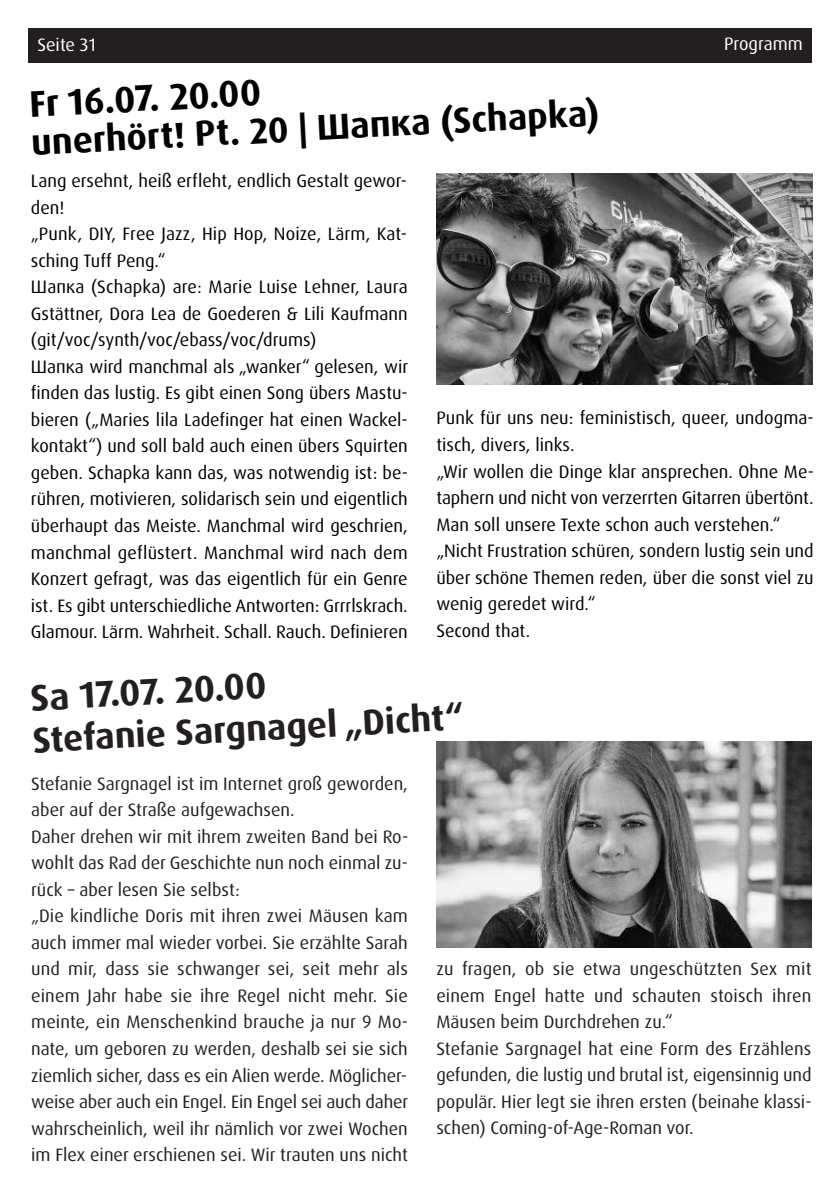
<style>
.page{position:relative;width:840px;height:1191px;background:#fff}
.page>*{position:absolute;margin:0;border:0;box-sizing:border-box;transform-origin:0 0}
.t1{font:700 37px "Dax OT";color:#000}
.t2{font:700 37px "Dax OT";color:#231f20}
.t3{font:700 36px "Dax OT";color:#000}
.t4{font:700 36px "Dax OT";color:#231f20}
.t5{font:18px/26.6px "Dax OT";color:#000}
.t6{font:18px/26.6px "Dax OT";color:#231f20}
.t7{font:18px "Dax OT";color:#fff}
.s1{font-family:"Dax Pro"}
</style>
<div class="page">
<div style="left:28px;top:28px;width:783px;height:34px;background:#231f20"></div>
<img style="left:436px;top:173px;width:376px;height:211px">
<img style="left:436px;top:741px;width:374px;height:206px">
<p class="t7" style="left:37px;top:36px;width:60px">Seite 31</p>
<p class="t7" style="left:723px;top:36px;width:80px">Programm</p>
<h1 class="t1" style="left:28px;top:88px;width:233px;rotate:-3deg">Fr 16.07. 20.00</h1>
<h2 class="t3" style="left:30px;top:127px;width:570px;rotate:-3deg">unerhört! Pt. 20 | <span class="s1">Шaпκa</span> (Schapka)</h2>
<p class="t5" style="left:31px;top:169px;width:378px">Lang ersehnt, heiß erfleht, endlich Gestalt gewor&shy;den!<br>„Punk, DIY, Free Jazz, Hip Hop, Noize, Lärm, Kat&shy;sching Tuff Peng.“<br><span class="s1">Шaпκa</span> (Schapka) are: Marie Luise Lehner, Laura Gstättner, Dora Lea de Goederen &amp; Lili Kaufmann (git/voc/synth/voc/ebass/voc/drums)<br><span class="s1">Шaпκa</span> wird manchmal als „wanker“ gelesen, wir finden das lustig. Es gibt einen Song übers Mastu&shy;bieren („Maries lila Ladefinger hat einen Wackel&shy;kontakt“) und soll bald auch einen übers Squirten geben. Schapka kann das, was notwendig ist: be&shy;rühren, motivieren, solidarisch sein und eigentlich überhaupt das Meiste. Manchmal wird geschrien, manchmal geflüstert. Manchmal wird nach dem Konzert gefragt, was das eigentlich für ein Genre ist. Es gibt unterschiedliche Antworten: Grrrlskrach.<br>Glamour. Lärm. Wahrheit. Schall. Rauch. Definieren</p>
<p class="t5" style="left:436px;top:406px;width:379px">Punk für uns neu: feministisch, queer, undogma&shy;tisch, divers, links.<br>„Wir wollen die Dinge klar ansprechen. Ohne Me&shy;taphern und nicht von verzerrten Gitarren übertönt.<br>Man soll unsere Texte schon auch verstehen.“ „Nicht Frustration schüren, sondern lustig sein und über schöne Themen reden, über die sonst viel zu wenig geredet wird.“<br>Second that.</p>
<h1 class="t2" style="left:30px;top:681px;width:237px;rotate:-3deg">Sa 17.07. 20.00</h1>
<h2 class="t4" style="left:32px;top:724px;width:433px;rotate:-3deg">Stefanie Sargnagel „Dicht“</h2>
<p class="t6" style="left:31px;top:771px;width:378px">Stefanie Sargnagel ist im Internet groß geworden, aber auf der Straße aufgewachsen.<br>Daher drehen wir mit ihrem zweiten Band bei Ro&shy;wohlt das Rad der Geschichte nun noch einmal zu&shy;rück – aber lesen Sie selbst:<br>„Die kindliche Doris mit ihren zwei Mäusen kam auch immer mal wieder vorbei. Sie erzählte Sarah und mir, dass sie schwanger sei, seit mehr als einem Jahr habe sie ihre Regel nicht mehr. Sie meinte, ein Menschenkind brauche ja nur 9 Mo&shy;nate, um geboren zu werden, deshalb sei sie sich ziemlich sicher, dass es ein Alien werde. Möglicher&shy;weise aber auch ein Engel. Ein Engel sei auch daher wahrscheinlich, weil ihr nämlich vor zwei Wochen im Flex einer erschienen sei. Wir trauten uns nicht</p>
<p class="t6" style="left:436px;top:957px;width:376px">zu fragen, ob sie etwa ungeschützten Sex mit einem Engel hatte und schauten stoisch ihren Mäusen beim Durchdrehen zu.“<br>Stefanie Sargnagel hat eine Form des Erzählens gefunden, die lustig und brutal ist, eigensinnig und populär. Hier legt sie ihren ersten (beinahe klassi&shy;schen) Coming-of-Age-Roman vor.</p>
</div>
